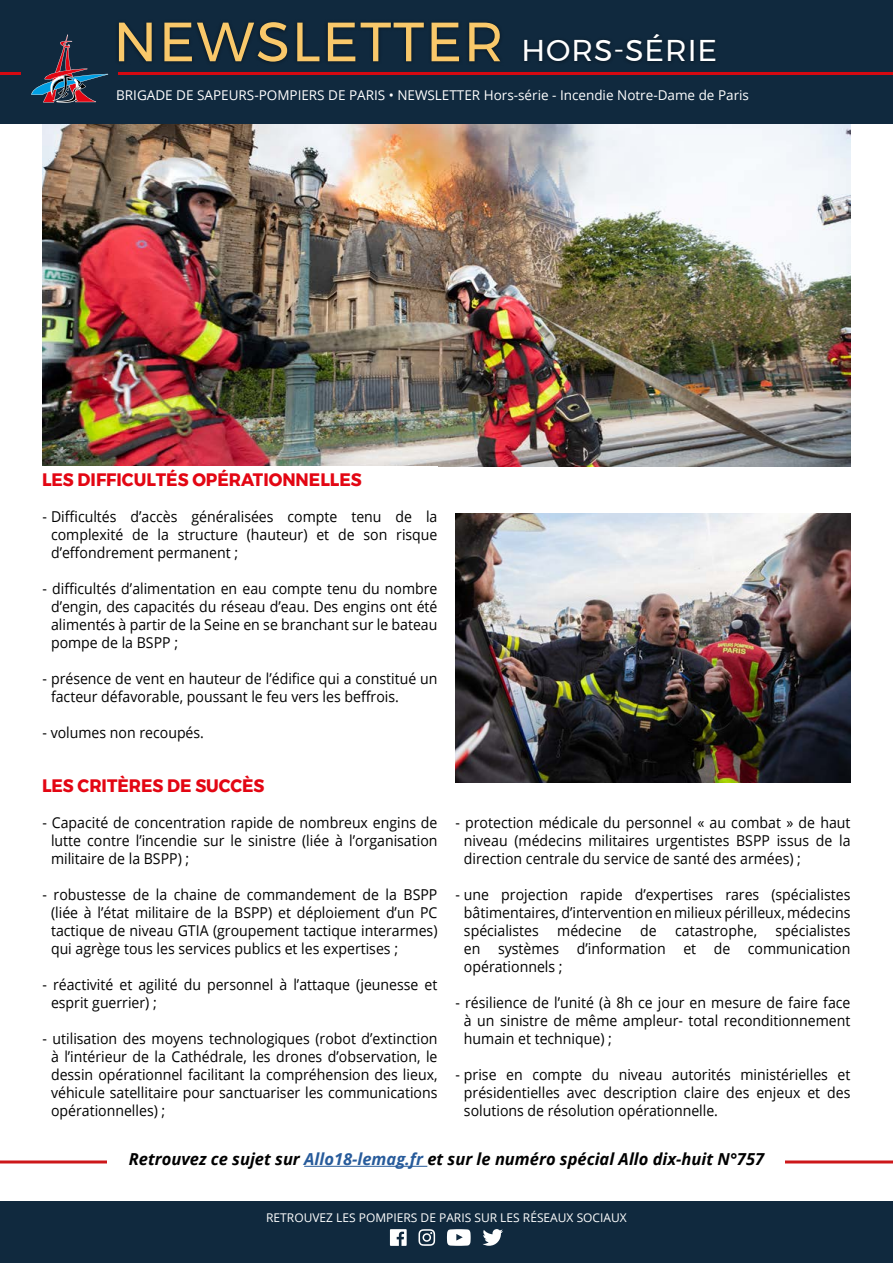
<style>
.page{position:relative;width:893px;height:1263px;background:#fff}
.page>*{position:absolute;margin:0;border:0;box-sizing:border-box;transform-origin:0 0}
.t1{font:55.2px "Montserrat";letter-spacing:.03em;color:#f9c86a}
.t2{font:700 18px "Montserrat";color:#e30613;scale:.94 1}
.t3{font:italic 700 16.5px "Open Sans";color:#000}
.t4{font:15px/18px "Open Sans";color:#000;text-align:justify;scale:.94 1}
.t5{font:13.5px "Open Sans";color:#fff}
.t6{font:12px "Open Sans";color:#fff}
.s1{font-size:30px;color:#fff}
.s2{color:#275b9b}
</style>
<div class="page">
<div style="left:0;top:0;width:893px;height:124px;background:#10293e"></div>
<svg style="left:31px;top:35px;width:77px;height:68px"></svg>
<hr style="left:119px;top:73px;width:774px;height:2px;background:#d50911">
<hr style="left:0;top:73px;width:21px;height:2px;background:#d50911">
<div style="left:0;top:1202px;width:893px;height:61px;background:#10293e"></div>
<svg style="left:483px;top:1229px;width:20px;height:17px"></svg>
<svg style="left:389px;top:1229px;width:82px;height:17px"></svg>
<div style="left:115px;top:19px;width:604px;height:47px;background:#000;opacity:.5"></div>
<hr style="left:0;top:1160px;width:893px;height:3px;background:#cd171a">
<img style="left:43px;top:124px;width:807px;height:342px">
<img style="left:455px;top:513px;width:395px;height:269px">
<div style="left:108px;top:1131px;width:677px;height:62px;background:#fff"></div>
<hr style="left:304px;top:1166px;width:123px;height:1px;background:#275b9b">
<h1 class="t1" style="left:113px;top:0;width:605px">NEWSLETTER <span class="s1">HORS-SÉRIE</span></h1>
<p class="t5" style="left:116px;top:86px;width:634px">BRIGADE DE SAPEURS-POMPIERS DE PARIS • NEWSLETTER Hors-série - Incendie Notre-Dame de Paris</p>
<p class="t2" style="left:42px;top:465px;width:342px">LES DIFFICULTÉS OPÉRATIONNELLES</p>
<p class="t4" style="left:51px;top:507px;width:413px;text-indent:-9px">- Difficultés d’accès généralisées compte tenu de la complexité de la structure (hauteur) et de son risque d’effondrement permanent ;</p>
<p class="t4" style="left:51px;top:579px;width:413px;text-indent:-9px">- difficultés d’alimentation en eau compte tenu du nombre d’engin, des capacités du réseau d’eau. Des engins ont été alimentés à partir de la Seine en se branchant sur le bateau pompe de la BSPP ;</p>
<p class="t4" style="left:51px;top:669px;width:413px;text-indent:-9px">- présence de vent en hauteur de l’édifice qui a constitué un facteur défavorable, poussant le feu vers les beffrois.</p>
<p class="t4" style="left:43px;top:723px;width:173px">- volumes non recoupés.</p>
<p class="t2" style="left:42px;top:771px;width:238px">LES CRITÈRES DE SUCCÈS</p>
<p class="t4" style="left:51px;top:813px;width:413px;text-indent:-9px">- Capacité de concentration rapide de nombreux engins de lutte contre l’incendie sur le sinistre (liée à l’organisation militaire de la BSPP) ;</p>
<p class="t4" style="left:51px;top:885px;width:413px;text-indent:-9px">- robustesse de la chaine de commandement de la BSPP (liée à l’état militaire de la BSPP) et déploiement d’un PC tactique de niveau GTIA (groupement tactique interarmes) qui agrège tous les services publics et les expertises ;</p>
<p class="t4" style="left:51px;top:975px;width:413px;text-indent:-9px">- réactivité et agilité du personnel à l’attaque (jeunesse et esprit guerrier) ;</p>
<p class="t4" style="left:51px;top:1029px;width:413px;text-indent:-9px">- utilisation des moyens technologiques (robot d’extinction à l’intérieur de la Cathédrale, les drones d’observation, le dessin opérationnel facilitant la compréhension des lieux, véhicule satellitaire pour sanctuariser les communications opérationnelles) ;</p>
<p class="t4" style="left:464px;top:813px;width:413px;text-indent:-9px">- protection médicale du personnel « au combat » de haut niveau (médecins militaires urgentistes BSPP issus de la direction centrale du service de santé des armées) ;</p>
<p class="t4" style="left:464px;top:885px;width:413px;text-indent:-9px">- une projection rapide d’expertises rares (spécialistes bâtimentaires, d’intervention en milieux périlleux, médecins spécialistes médecine de catastrophe, spécialistes en systèmes d’information et de communication opérationnels ;</p>
<p class="t4" style="left:464px;top:993px;width:413px;text-indent:-9px">- résilience de l’unité (à 8h ce jour en mesure de faire face à un sinistre de même ampleur- total reconditionnement humain et technique) ;</p>
<p class="t4" style="left:464px;top:1065px;width:413px;text-indent:-9px">- prise en compte du niveau autorités ministérielles et présidentielles avec description claire des enjeux et des solutions de résolution opérationnelle.</p>
<p class="t3" style="left:129px;top:1147px;width:637px">Retrouvez ce sujet sur <span class="s2">Allo18-lemag.fr</span> et sur le numéro spécial Allo dix-huit N°757</p>
<p class="t6" style="left:266px;top:1209px;width:362px">RETROUVEZ LES POMPIERS DE PARIS SUR LES RÉSEAUX SOCIAUX</p>
</div>
